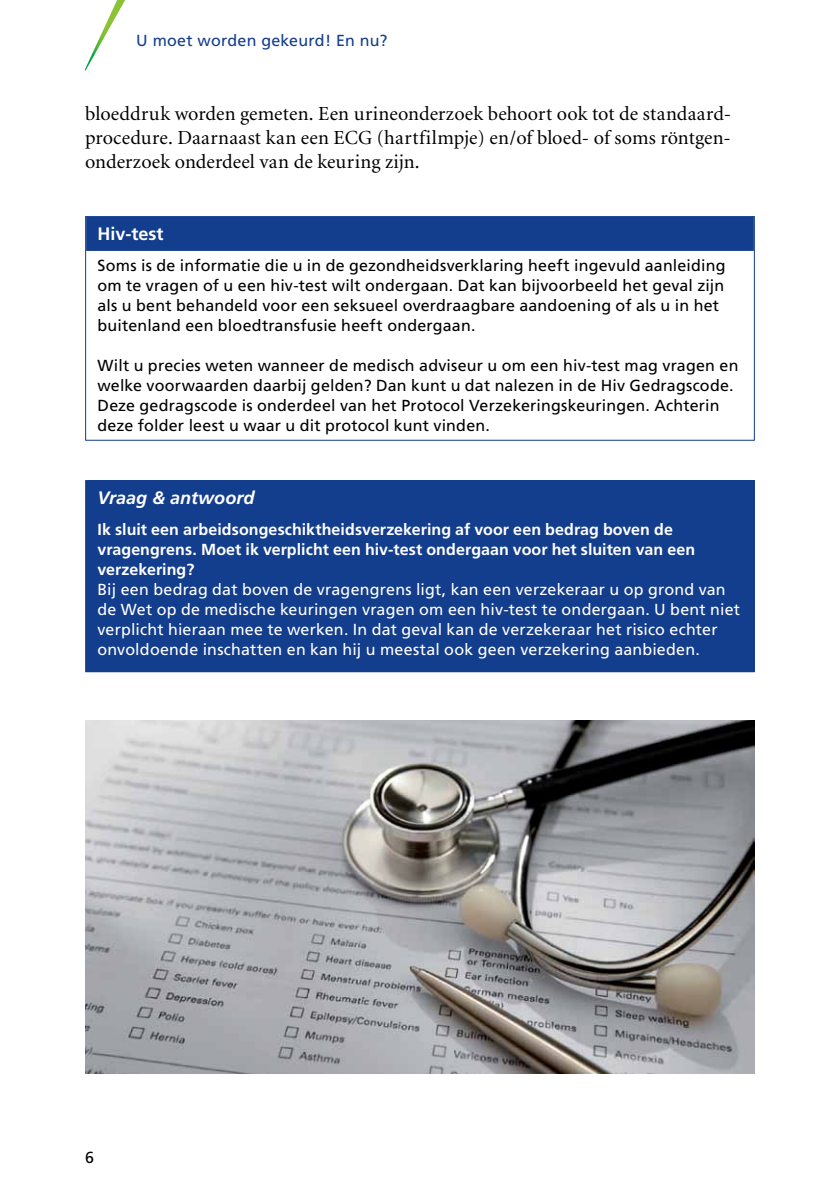
<style>
.page{position:relative;width:840px;height:1191px;background:#fff}
.page>*{position:absolute;margin:0;border:0;box-sizing:border-box;transform-origin:0 0}
.t1{font:20px/24px "Minion";letter-spacing:.005em;color:#000}
.t2{font:italic 700 18px "Frutiger";color:#fff}
.t3{font:700 18px "Frutiger";color:#fff}
.t4{font:16px/20px "Frutiger";letter-spacing:.01em;color:#000}
.t5{font:16px/20px "Frutiger";letter-spacing:.01em;color:#fff}
.t6{font:700 16px/20px "Frutiger";letter-spacing:.005em;color:#fff}
.t7{font:16px "Frutiger";letter-spacing:.015em;color:#133d8d}
</style>
<div class="page">
<svg style="left:84px;top:0;width:41px;height:70px"></svg>
<img style="left:85px;top:720px;width:669px;height:353px">
<div style="left:86px;top:217px;width:667px;height:34px;background:#133d8d"></div>
<div style="left:85px;top:216px;width:669px;height:225px;border:1px solid #133d8d"></div>
<div style="left:86px;top:480px;width:668px;height:192px;background:#133d8d"></div>
<p class="t7" style="left:136px;top:31px;width:253px">U moet worden gekeurd! En nu?</p>
<p class="t1" style="left:85px;top:102px;width:647px">bloeddruk worden gemeten. Een urineonderzoek behoort ook tot de standaard&shy;procedure. Daarnaast kan een ECG (hartfilmpje) en/of bloed- of soms röntgen&shy;onderzoek onderdeel van de keuring zijn.</p>
<p class="t3" style="left:97px;top:223px;width:68px">Hiv-test</p>
<p class="t4" style="left:97px;top:256px;width:629px">Soms is de informatie die u in de gezondheidsverklaring heeft ingevuld aanleiding om te vragen of u een hiv-test wilt ondergaan. Dat kan bijvoorbeeld het geval zijn als u bent behandeld voor een seksueel overdraagbare aandoening of als u in het buitenland een bloedtransfusie heeft ondergaan.</p>
<p class="t4" style="left:97px;top:356px;width:642px">Wilt u precies weten wanneer de medisch adviseur u om een hiv-test mag vragen en welke voorwaarden daarbij gelden? Dan kunt u dat nalezen in de Hiv Gedragscode.<br>Deze gedragscode is onderdeel van het Protocol Verzekeringskeuringen. Achterin deze folder leest u waar u dit protocol kunt vinden.</p>
<p class="t2" style="left:97px;top:487px;width:158px">Vraag &amp; antwoord</p>
<p class="t6" style="left:97px;top:520px;width:599px">Ik sluit een arbeidsongeschiktheidsverzekering af voor een bedrag boven de vragengrens. Moet ik verplicht een hiv-test ondergaan voor het sluiten van een verzekering?</p>
<p class="t5" style="left:97px;top:580px;width:643px">Bij een bedrag dat boven de vragengrens ligt, kan een verzekeraar u op grond van de Wet op de medische keuringen vragen om een hiv-test te ondergaan. U bent niet verplicht hieraan mee te werken. In dat geval kan de verzekeraar het risico echter onvoldoende inschatten en kan hij u meestal ook geen verzekering aanbieden.</p>
<p class="t4" style="left:85px;top:1147px;width:10px">6</p>
</div>
